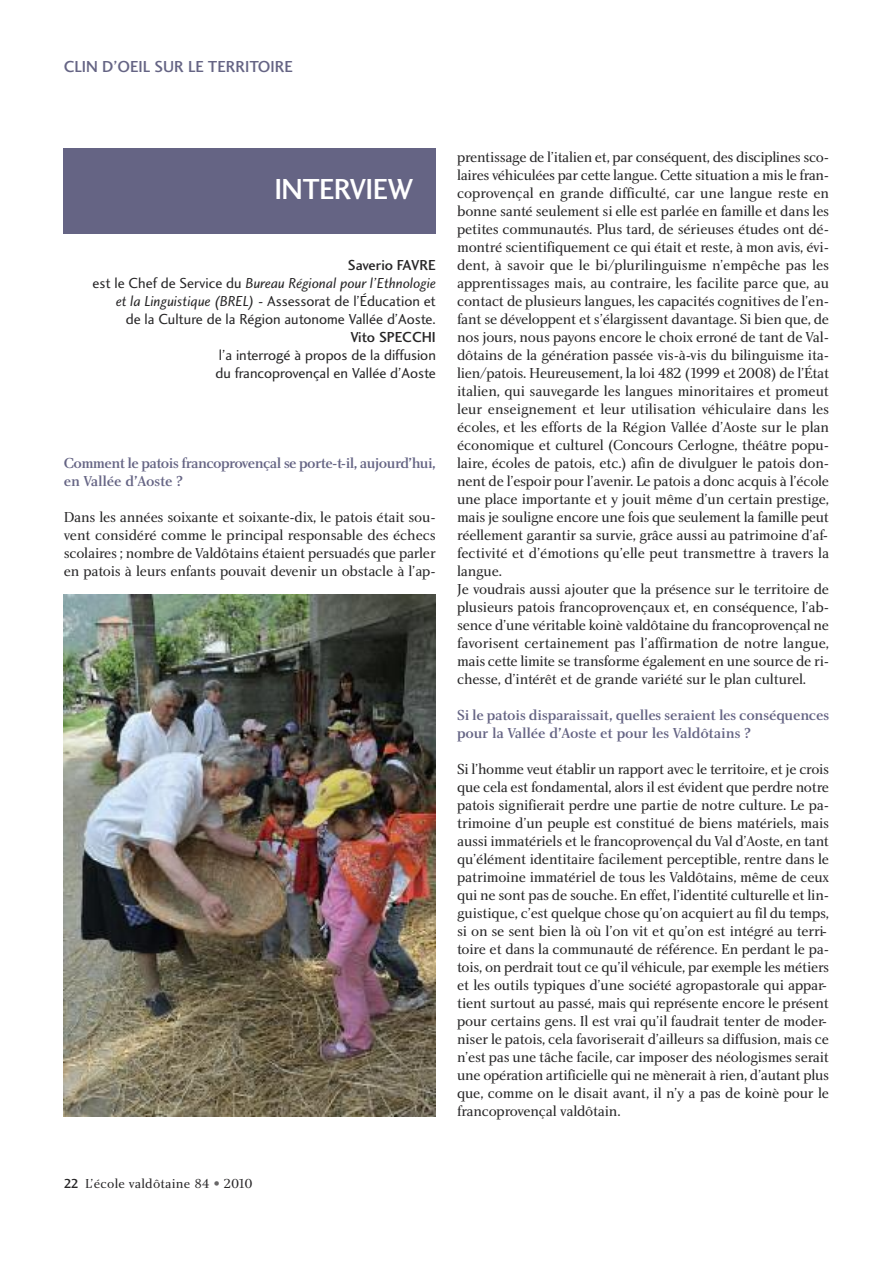
<style>
.page{position:relative;width:893px;height:1263px;background:#fff}
.page>*{position:absolute;margin:0;border:0;box-sizing:border-box;transform-origin:0 0}
.t1{font:30px "Charlotte Sans Medium Plain";letter-spacing:-.02em;color:#fff}
.t2{font:16.5px "Charlotte Sans Medium Plain";color:#656484}
.t3{font:15px/18px "Charlotte Book Plain";letter-spacing:-.015em;color:#272627}
.t4{font:15px/18px "Charlotte Sans Book Plain";color:#272627;text-align:right}
.t5{font:15px/18px "Charlotte Medium Plain";letter-spacing:-.02em;color:#656484}
.t6{font:15px/18px "Charlotte Medium Plain";letter-spacing:-.04em;color:#656484}
.t7{font:15px "Charlotte Sans Book Italic Plain";color:#272627}
.t8{font:15px "Charlotte Sans Medium Plain";color:#272627}
.t9{font:13.5px "Charlotte Book Plain";letter-spacing:.015em;color:#272627}
.s1{font-family:"Charlotte Sans Book Plain"}
.s2{font-family:"Charlotte Sans Book Italic Plain"}
.s3{font-family:"Charlotte Sans Medium Plain"}
.s4{color:#686768}
</style>
<div class="page">
<div style="left:64px;top:149px;width:372px;height:85px;background:#656484"></div>
<img style="left:64px;top:594px;width:372px;height:522px">
<p class="t2" style="left:64px;top:60px;width:231px">CLIN D’OEIL SUR LE TERRITOIRE</p>
<h1 class="t1" style="left:274px;top:177px;width:140px">INTERVIEW</h1>
<p class="t8" style="left:348px;top:259px;width:90px">Saverio FAVRE</p>
<p class="t7" style="left:93px;top:277px;width:345px"><span class="s1">est le Chef de Service du</span> Bureau Régional pour l’Ethnologie</p>
<p class="t4" style="left:116px;top:293px;width:322px"><span class="s2">et la Linguistique (BREL)</span> - Assessorat de l’Éducation et de la Culture de la Région autonome Vallée d’Aoste.</p>
<p class="t8" style="left:350px;top:331px;width:87px">Vito SPECCHI</p>
<p class="t4" style="left:216px;top:347px;width:222px;text-align:left">l’a interrogé à propos de la diffusion du francoprovençal en Vallée d’Aoste</p>
<p class="t6" style="left:64px;top:455px;width:374px">Comment le patois francoprovençal se porte-t-il, aujourd’hui, en Vallée d’Aoste ?</p>
<p class="t3" style="left:64px;top:509px;width:374px;text-align:justify">Dans les années soixante et soixante-dix, le patois était sou&shy;vent considéré comme le principal responsable des échecs scolaires ; nombre de Valdôtains étaient persuadés que parler en patois à leurs enfants pouvait devenir un obstacle à l’ap-</p>
<p class="t3" style="left:457px;top:149px;width:374px">prentissage de l’italien et, par conséquent, des disciplines sco&shy;laires véhiculées par cette langue. Cette situation a mis le fran&shy;coprovençal en grande difficulté, car une langue reste en bonne santé seulement si elle est parlée en famille et dans les petites communautés. Plus tard, de sérieuses études ont dé&shy;montré scientifiquement ce qui était et reste, à mon avis, évi&shy;dent, à savoir que le bi/plurilinguisme n’empêche pas les apprentissages mais, au contraire, les facilite parce que, au contact de plusieurs langues, les capacités cognitives de l’en&shy;fant se développent et s’élargissent davantage. Si bien que, de nos jours, nous payons encore le choix erroné de tant de Val&shy;dôtains de la génération passée vis-à-vis du bilinguisme ita&shy;lien/patois. Heureusement, la loi 482 (1999 et 2008) de l’État italien, qui sauvegarde les langues minoritaires et promeut leur enseignement et leur utilisation véhiculaire dans les écoles, et les efforts de la Région Vallée d’Aoste sur le plan économique et culturel (Concours Cerlogne, théâtre popu&shy;laire, écoles de patois, etc.) afin de divulguer le patois don&shy;nent de l’espoir pour l’avenir. Le patois a donc acquis à l’école une place importante et y jouit même d’un certain prestige, mais je souligne encore une fois que seulement la famille peut réellement garantir sa survie, grâce aussi au patrimoine d’af&shy;fectivité et d’émotions qu’elle peut transmettre à travers la langue.<br>Je voudrais aussi ajouter que la présence sur le territoire de plusieurs patois francoprovençaux et, en conséquence, l’ab&shy;sence d’une véritable koinè valdôtaine du francoprovençal ne favorisent certainement pas l’affirmation de notre langue, mais cette limite se transforme également en une source de ri&shy;chesse, d’intérêt et de grande variété sur le plan culturel.</p>
<p class="t5" style="left:457px;top:707px;width:374px">Si le patois disparaissait, quelles seraient les conséquences pour la Vallée d’Aoste et pour les Valdôtains ?</p>
<p class="t3" style="left:457px;top:761px;width:374px">Si l’homme veut établir un rapport avec le territoire, et je crois que cela est fondamental, alors il est évident que perdre notre patois signifierait perdre une partie de notre culture. Le pa&shy;trimoine d’un peuple est constitué de biens matériels, mais aussi immatériels et le francoprovençal du Val d’Aoste, en tant qu’élément identitaire facilement perceptible, rentre dans le patrimoine immatériel de tous les Valdôtains, même de ceux qui ne sont pas de souche. En effet, l’identité culturelle et lin&shy;guistique, c’est quelque chose qu’on acquiert au fil du temps, si on se sent bien là où l’on vit et qu’on est intégré au terri&shy;toire et dans la communauté de référence. En perdant le pa&shy;tois, on perdrait tout ce qu’il véhicule, par exemple les métiers et les outils typiques d’une société agropastorale qui appar&shy;tient surtout au passé, mais qui représente encore le présent pour certains gens. Il est vrai qu’il faudrait tenter de moder&shy;niser le patois, cela favoriserait d’ailleurs sa diffusion, mais ce n’est pas une tâche facile, car imposer des néologismes serait une opération artificielle qui ne mènerait à rien, d’autant plus que, comme on le disait avant, il n’y a pas de koinè pour le francoprovençal valdôtain.</p>
<p class="t9" style="left:64px;top:1178px;width:190px"><span class="s3">22</span> L’école valdôtaine 84 <span class="s4">•</span> 2010</p>
</div>
